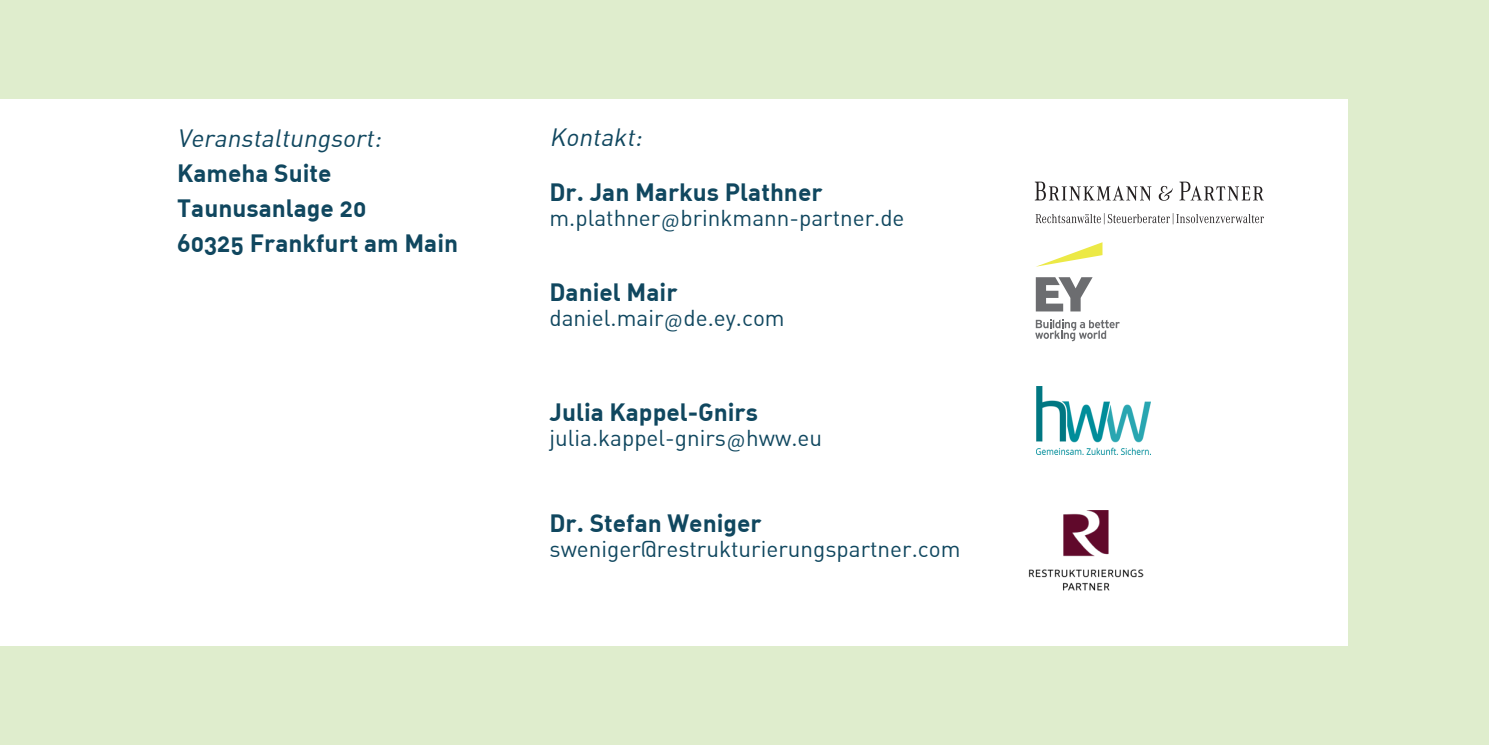
<style>
.page{position:relative;width:1489px;height:745px;background:#fff}
.page>*{position:absolute;margin:0;border:0;box-sizing:border-box;transform-origin:0 0}
.t1{font:700 24.5px "DIN Alternate";color:#10475f}
.t2{font:italic 24.5px "DIN Alternate";color:#10475f}
.t3{font:22.5px "DIN Alternate";color:#10475f}
.s1{font-family:"Calibri";font-weight:300}
</style>
<div class="page">
<div style="left:0;top:0;width:1488px;height:744px;background:#dfedcd"></div>
<div style="left:0;top:99px;width:1346px;height:546px;background:#fff"></div>
<svg style="left:1034px;top:181px;width:229px;height:20px"></svg>
<svg style="left:1035px;top:213px;width:228px;height:11px"></svg>
<svg style="left:1035px;top:277px;width:57px;height:34px"></svg>
<svg style="left:1035px;top:319px;width:84px;height:22px"></svg>
<svg style="left:1038px;top:242px;width:64px;height:24px"></svg>
<img style="left:1028px;top:510px;width:115px;height:81px">
<img style="left:1036px;top:386px;width:114px;height:68px">
<p class="t2" style="left:177px;top:122px;width:210px">Veranstaltungsort:</p>
<p class="t1" style="left:177px;top:157px;width:156px">Kameha Suite</p>
<p class="t1" style="left:177px;top:192px;width:191px">Taunusanlage 20</p>
<p class="t1" style="left:177px;top:227px;width:282px">60325 Frankfurt am Main</p>
<p class="t2" style="left:549px;top:122px;width:99px">Kontakt:</p>
<p class="t1" style="left:549px;top:176px;width:274px">Dr. Jan Markus Plathner</p>
<p class="t3" style="left:549px;top:204px;width:356px">m.plathner<span class="s1">@</span>brinkmann-partner.de</p>
<p class="t1" style="left:549px;top:276px;width:129px">Daniel Mair</p>
<p class="t3" style="left:549px;top:304px;width:237px">daniel.mair<span class="s1">@</span>de.ey.com</p>
<p class="t1" style="left:549px;top:396px;width:210px">Julia Kappel-Gnirs</p>
<p class="t3" style="left:549px;top:424px;width:274px">julia.kappel-gnirs<span class="s1">@</span>hww.eu</p>
<p class="t1" style="left:549px;top:506px;width:214px">Dr. Stefan Weniger</p>
<p class="t3" style="left:549px;top:534px;width:412px">sweniger@restrukturierungspartner.com</p>
</div>
